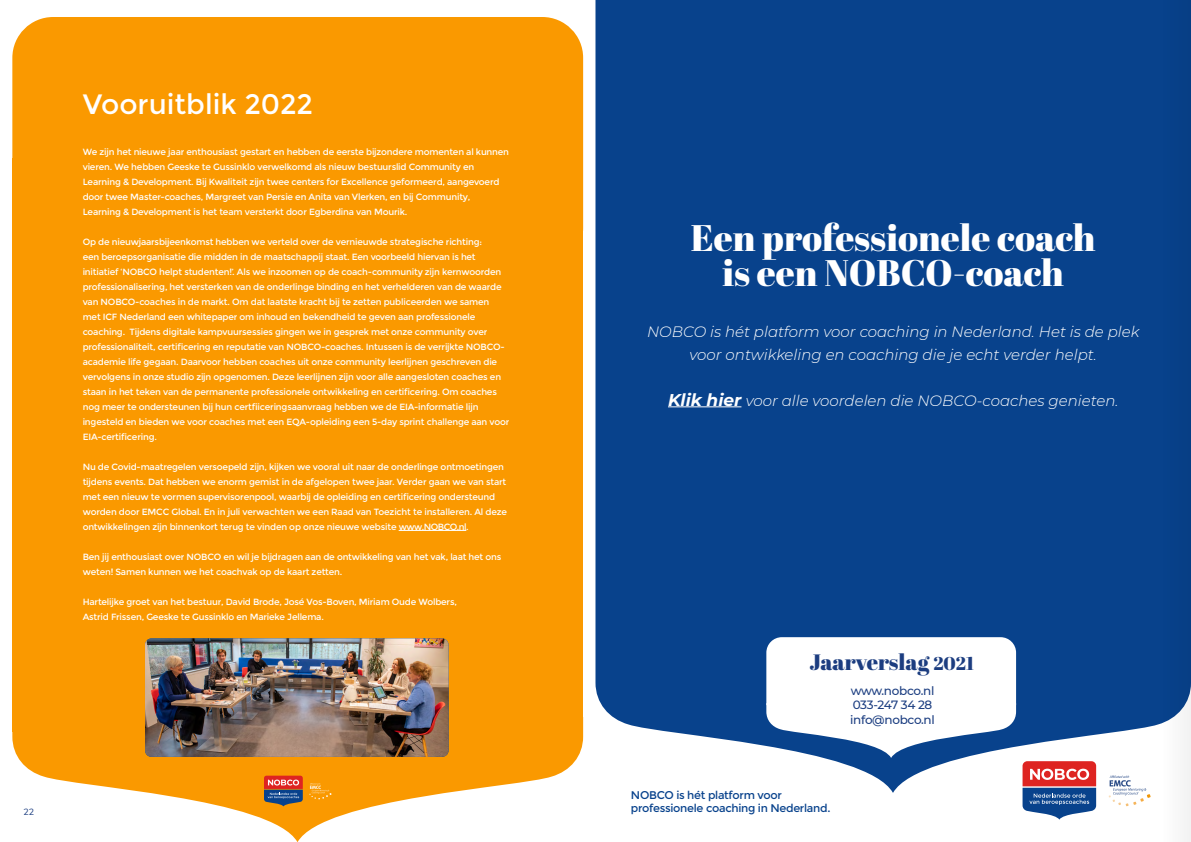
<style>
.page{position:relative;width:1191px;height:842px;background:#fff}
.page>*{position:absolute;margin:0;border:0;box-sizing:border-box;transform-origin:0 0}
.t1{font:36.9px/35px "Abril Fatface";color:#fff;text-align:center}
.t2{font:28px "Montserrat";color:#fff}
.t3{font:22.2px "Abril Fatface";letter-spacing:-.005em;color:#1c3d80}
.t4{font:italic 300 15px/23px "Montserrat";color:#fff;text-align:center}
.t5{font:500 12px/14.4px "Montserrat";letter-spacing:-.025em;color:#1c3e81}
.t6{font:11.2px/13.4px "Montserrat";letter-spacing:-.025em;color:#08428c}
.t7{font:9px/15px "Montserrat";letter-spacing:-.02em;color:#fff}
.t8{font:9px "Nunito";color:#1c3e81}
.s1{font-weight:700;font-size:17px}
.s2{font-size:18.5px}
</style>
<div class="page">
<div style="left:12px;top:159px;width:571px;height:573px;background:#fa9900"></div>
<div style="left:12px;top:17px;width:571px;height:252px;background:#fa9900;border-radius:41px"></div>
<svg style="left:12px;top:717px;width:571px;height:125px;fill:#fa9900"></svg>
<hr style="left:399px;top:530px;width:67px;height:1px;background:#fff">
<img style="left:145px;top:638px;width:303px;height:119px">
<div style="left:595px;top:0;width:537px;height:793px;background:#08428c"></div>
<svg style="left:766px;top:637px;width:250px;height:120px"></svg>
<svg style="left:1132px;top:0;width:59px;height:842px;background:#285a99"></svg>
<hr style="left:668px;top:406px;width:73px;height:1px;background:#fff">
<svg style="left:1022px;top:761px;width:74px;height:59px"></svg>
<svg style="left:1108px;top:775px;width:42px;height:31px"></svg>
<svg style="left:264px;top:776px;width:39px;height:30px"></svg>
<svg style="left:309px;top:783px;width:22px;height:16px"></svg>
<h2 class="t2" style="left:83px;top:88px;width:232px">Vooruitblik 2022</h2>
<p class="t7" style="left:83px;top:144px;width:428px">We zijn het nieuwe jaar enthousiast gestart en hebben de eerste bijzondere momenten al kunnen vieren. We hebben Geeske te Gussinklo verwelkomd als nieuw bestuurslid Community en Learning &amp; Development. Bij Kwaliteit zijn twee centers for Excellence geformeerd, aangevoerd door twee Master-coaches, Margreet van Persie en Anita van Vlerken, en bij Community, Learning &amp; Development is het team versterkt door Egberdina van Mourik.</p>
<p class="t7" style="left:83px;top:234px;width:428px">Op de nieuwjaarsbijeenkomst hebben we verteld over de vernieuwde strategische richting:<br>een beroepsorganisatie die midden in de maatschappij staat. Een voorbeeld hiervan is het initiatief ‘NOBCO helpt studenten!’. Als we inzoomen op de coach-community zijn kernwoorden professionalisering, het versterken van de onderlinge binding en het verhelderen van de waarde van NOBCO-coaches in de markt. Om dat laatste kracht bij te zetten publiceerden we samen met ICF Nederland een whitepaper om inhoud en bekendheid te geven aan professionele coaching. Tijdens digitale kampvuursessies gingen we in gesprek met onze community over professionaliteit, certificering en reputatie van NOBCO-coaches. Intussen is de verrijkte NOBCO&shy;academie life gegaan. Daarvoor hebben coaches uit onze community leerlijnen geschreven die vervolgens in onze studio zijn opgenomen. Deze leerlijnen zijn voor alle aangesloten coaches en staan in het teken van de permanente professionele ontwikkeling en certificering. Om coaches nog meer te ondersteunen bij hun certfiiceringsaanvraag hebben we de EIA-informatie lijn ingesteld en bieden we voor coaches met een EQA-opleiding een 5-day sprint challenge aan voor EIA-certificering.</p>
<p class="t7" style="left:83px;top:459px;width:426px">Nu de Covid-maatregelen versoepeld zijn, kijken we vooral uit naar de onderlinge ontmoetingen tijdens events. Dat hebben we enorm gemist in de afgelopen twee jaar. Verder gaan we van start met een nieuw te vormen supervisorenpool, waarbij de opleiding en certificering ondersteund worden door EMCC Global. En in juli verwachten we een Raad van Toezicht te installeren. Al deze ontwikkelingen zijn binnenkort terug te vinden op onze nieuwe website www.NOBCO.nl.</p>
<p class="t7" style="left:83px;top:549px;width:420px">Ben jij enthousiast over NOBCO en wil je bijdragen aan de ontwikkeling van het vak, laat het ons weten! Samen kunnen we het coachvak op de kaart zetten.</p>
<p class="t7" style="left:83px;top:594px;width:376px">Hartelijke groet van het bestuur, David Brode, José Vos-Boven, Miriam Oude Wolbers,<br>Astrid Frissen, Geeske te Gussinklo en Marieke Jellema.</p>
<p class="t8" style="left:24px;top:805px;width:12px">22</p>
<h1 class="t1" style="left:691px;top:219px;width:406px">Een professionele coach is een NOBCO-coach</h1>
<h3 class="t4" style="left:647px;top:319px;width:494px">NOBCO is hét platform voor coaching in Nederland. Het is de plek voor ontwikkeling en coaching die je echt verder helpt.</h3>
<h3 class="t4" style="left:668px;top:388px;width:452px"><span class="s1">Klik hier</span> voor alle voordelen die NOBCO-coaches genieten.</h3>
<h3 class="t3" style="left:809px;top:646px;width:166px">Jaarverslag <span class="s2">2021</span></h3>
<h3 class="t5" style="left:850px;top:683px;width:86px">www.nobco.nl<br>033-247 34 28 info@nobco.nl</h3>
<p class="t6" style="left:631px;top:788px;width:201px">NOBCO is hét platform voor professionele coaching in Nederland.</p>
</div>
